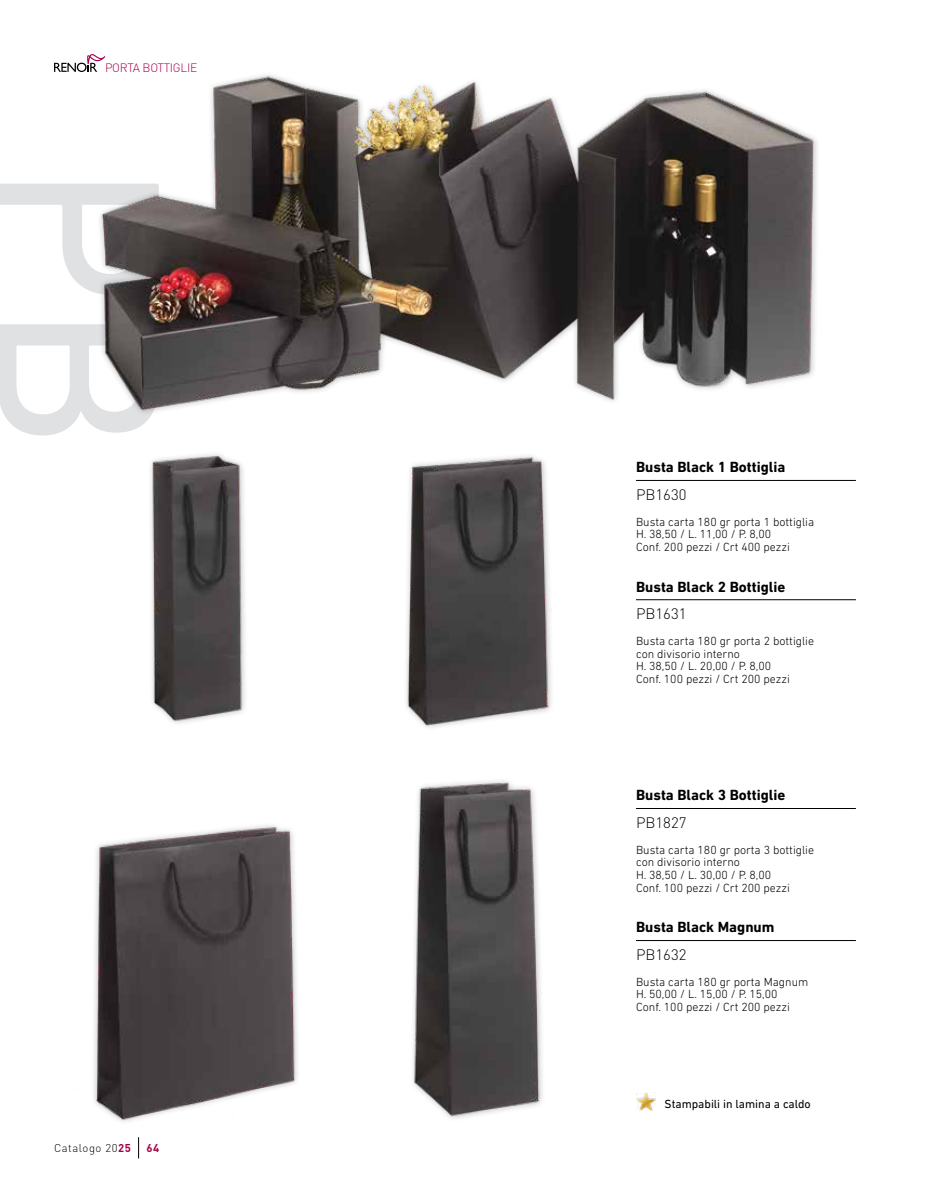
<style>
.page{position:relative;width:936px;height:1191px;background:#fff}
.page>*{position:absolute;margin:0;border:0;box-sizing:border-box;transform-origin:0 0}
.t1{font:237.6px "DIN Next LT Pro";color:#e0e1e2}
.t2{font:700 15px "DIN Next LT Pro";color:#000}
.t3{font:300 15px "DIN Pro";color:#000}
.t4{font:300 12px/12.8px "DIN Next LT Pro";color:#000}
.t5{font:12px "DIN Next LT Pro";color:#000}
.t6{font:300 12px "DIN Pro";letter-spacing:-.025em;color:#a70049}
.t7{font:300 11.25px "DIN Pro";letter-spacing:.05em;color:#000}
.t8{font:700 11.25px "DIN Pro";color:#a70049}
.s1{font-weight:700;color:#a70049}
</style>
<div class="page">
<svg style="left:54px;top:62px;width:23px;height:10px"></svg>
<svg style="left:138px;top:1139px;width:1px;height:19px"></svg>
<img style="left:77px;top:54px;width:741px;height:335px">
<img style="left:636px;top:1092px;width:19px;height:18px">
<hr style="left:636px;top:480px;width:219px;height:1px;background:#000">
<hr style="left:636px;top:599px;width:219px;height:1px;background:#000">
<hr style="left:636px;top:808px;width:219px;height:1px;background:#000">
<hr style="left:636px;top:940px;width:219px;height:1px;background:#000">
<img style="left:77px;top:375px;width:290px;height:348px">
<img style="left:304px;top:387px;width:344px;height:341px">
<img style="left:413px;top:780px;width:130px;height:339px">
<img style="left:93px;top:825px;width:205px;height:314px">
<p class="t6" style="left:105px;top:59px;width:94px">PORTA BOTTIGLIE</p>
<h1 class="t1" style="left:215px;top:164px;width:286px;rotate:90deg">PB</h1>
<p class="t7" style="left:54px;top:1140px;width:78px">Catalogo 20<span class="s1">25</span></p>
<p class="t8" style="left:146px;top:1140px;width:14px">64</p>
<p class="t2" style="left:636px;top:458px;width:151px">Busta Black 1 Bottiglia</p>
<p class="t3" style="left:636px;top:484px;width:52px">PB1630</p>
<p class="t4" style="left:636px;top:515px;width:180px">Busta carta 180 gr porta 1 bottiglia<br>H. 38,50 / L. 11,00 / P. 8,00<br>Conf. 200 pezzi / Crt 400 pezzi</p>
<p class="t2" style="left:636px;top:578px;width:151px">Busta Black 2 Bottiglie</p>
<p class="t3" style="left:636px;top:604px;width:52px">PB1631</p>
<p class="t4" style="left:636px;top:634px;width:180px">Busta carta 180 gr porta 2 bottiglie con divisorio interno<br>H. 38,50 / L. 20,00 / P. 8,00<br>Conf. 100 pezzi / Crt 200 pezzi</p>
<p class="t2" style="left:636px;top:786px;width:151px">Busta Black 3 Bottiglie</p>
<p class="t3" style="left:636px;top:812px;width:52px">PB1827</p>
<p class="t4" style="left:636px;top:843px;width:180px">Busta carta 180 gr porta 3 bottiglie con divisorio interno<br>H. 38,50 / L. 30,00 / P. 8,00<br>Conf. 100 pezzi / Crt 200 pezzi</p>
<p class="t2" style="left:636px;top:918px;width:140px">Busta Black Magnum</p>
<p class="t3" style="left:636px;top:944px;width:52px">PB1632</p>
<p class="t4" style="left:636px;top:975px;width:174px">Busta carta 180 gr porta Magnum<br>H. 50,00 / L. 15,00 / P. 15,00<br>Conf. 100 pezzi / Crt 200 pezzi</p>
<p class="t5" style="left:664px;top:1097px;width:148px">Stampabili in lamina a caldo</p>
</div>
